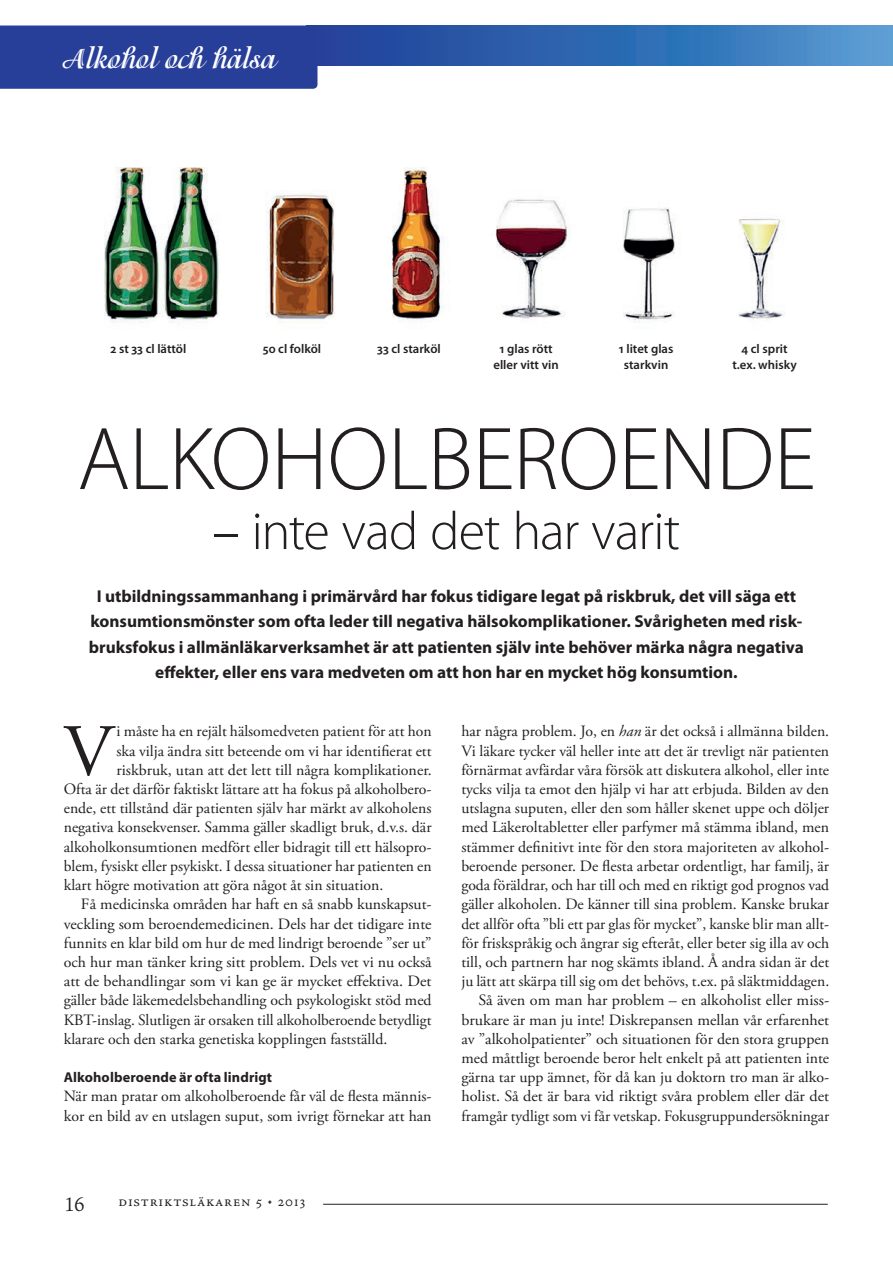
<style>
.page{position:relative;width:893px;height:1263px;background:#fff}
.page>*{position:absolute;margin:0;border:0;box-sizing:border-box;transform-origin:0 0}
.rubrik{font:300 90px "Myriad Pro";letter-spacing:-.005em;color:#231f20}
.Bröd_ny{font:73.65px "Adobe Garamond Pro";color:#231f20}
.rubrik-2{font:300 54px "Myriad Pro";letter-spacing:-.02em;color:#231f20}
.t1{font:700 30px "Isadora";color:#fff;scale:.93 1}
.t2{font:22.5px "Adobe Jenson";color:#231f20}
.Ingress-helsida{font:700 17.25px/25.2px "Myriad Pro";color:#231f20;text-align:center}
.t3{font:16.5px "Adobe Jenson Regular SC";letter-spacing:.05em;color:#231f20}
.Bröd_ny-2{font:15.75px/19.2px "Adobe Garamond Pro";color:#231f20}
.Bröd_indrag_ny{font:15.75px/19.2px "Adobe Garamond Pro";color:#231f20;text-align:justify}
.mellanrub{font:700 14.25px "Myriad";letter-spacing:.01em;color:#231f20}
.Bildtext_Myriad{font:600 12.75px "Myriad Pro";color:#231f20}
.s1{font-style:italic}
</style>
<div class="page">
<hr style="left:323px;top:1204px;width:505px;height:1px;background:#231f20">
<svg style="left:317px;top:26px;width:576px;height:40px"></svg>
<div style="left:0;top:26px;width:317px;height:63px;background:#283f99"></div>
<img style="left:105px;top:167px;width:680px;height:156px">
<p class="t1" style="left:64px;top:42px;width:230px">Alkohol och hälsa</p>
<p class="t1" style="left:64px;top:42px;width:199px">Tidigdiagnostik</p>
<p class="Bildtext_Myriad" style="left:111px;top:341px;width:77px">2 st 33 cl lättöl</p>
<p class="Bildtext_Myriad" style="left:263px;top:341px;width:60px">50 cl folköl</p>
<p class="Bildtext_Myriad" style="left:377px;top:341px;width:65px">33 cl starköl</p>
<p class="Bildtext_Myriad" style="left:499px;top:341px;width:55px">1 glas rött</p>
<p class="Bildtext_Myriad" style="left:619px;top:341px;width:56px">1 litet glas</p>
<p class="Bildtext_Myriad" style="left:742px;top:341px;width:48px">4 cl sprit</p>
<p class="Bildtext_Myriad" style="left:493px;top:356px;width:67px">eller vitt vin</p>
<p class="Bildtext_Myriad" style="left:624px;top:356px;width:46px">starkvin</p>
<p class="Bildtext_Myriad" style="left:732px;top:356px;width:66px">t.ex. whisky</p>
<p class="rubrik" style="left:77px;top:405px;width:740px">ALKOHOLBEROENDE</p>
<p class="rubrik-2" style="left:213px;top:498px;width:469px">– inte vad det har varit</p>
<p class="Ingress-helsida" style="left:89px;top:583px;width:717px">I utbildningssammanhang i primärvård har fokus tidigare legat på riskbruk, det vill säga ett konsumtionsmönster som ofta leder till negativa hälsokomplikationer. Svårigheten med risk&shy;bruksfokus i allmänläkarverksamhet är att patienten själv inte behöver märka några negativa effekter, eller ens vara medveten om att hon har en mycket hög konsumtion.</p>
<p class="Bröd_ny" style="left:64px;top:707px;width:51px">V</p>
<p class="Bröd_ny-2" style="left:117px;top:722px;width:317px">i måste ha en rejält hälsomedveten patient för att hon</p>
<p class="Bröd_ny-2" style="left:117px;top:742px;width:317px">ska vilja ändra sitt beteende om vi har identifierat ett</p>
<p class="Bröd_ny-2" style="left:117px;top:761px;width:317px">riskbruk, utan att det lett till några komplikationer.</p>
<p class="Bröd_ny-2" style="left:64px;top:780px;width:369px">Ofta är det därför faktiskt lättare att ha fokus på alkoholbero-</p>
<p class="Bröd_ny-2" style="left:64px;top:799px;width:369px">ende, ett tillstånd där patienten själv har märkt av alkoholens</p>
<p class="Bröd_ny-2" style="left:64px;top:818px;width:369px">negativa konsekvenser. Samma gäller skadligt bruk, d.v.s. där</p>
<p class="Bröd_ny-2" style="left:64px;top:838px;width:369px">alkoholkonsumtionen medfört eller bidragit till ett hälsopro-</p>
<p class="Bröd_ny-2" style="left:64px;top:857px;width:369px">blem, fysiskt eller psykiskt. I dessa situationer har patienten en</p>
<p class="Bröd_ny-2" style="left:64px;top:876px;width:321px">klart högre motivation att göra något åt sin situation.</p>
<p class="Bröd_indrag_ny" style="left:64px;top:895px;width:369px;text-indent:17px">Få medicinska områden har haft en så snabb kunskapsut&shy;veckling som beroendemedicinen. Dels har det tidigare inte funnits en klar bild om hur de med lindrigt beroende ”ser ut” och hur man tänker kring sitt problem. Dels vet vi nu också att de behandlingar som vi kan ge är mycket effektiva. Det gäller både läkemedelsbehandling och psykologiskt stöd med KBT-inslag. Slutligen är orsaken till alkoholberoende betydligt klarare och den starka genetiska kopplingen fastställd.</p>
<p class="mellanrub" style="left:64px;top:1070px;width:210px">Alkoholberoende är ofta lindrigt</p>
<p class="Bröd_ny-2" style="left:64px;top:1087px;width:369px">När man pratar om alkoholberoende får väl de flesta männis&shy;kor en bild av en utslagen suput, som ivrigt förnekar att han</p>
<p class="t2" style="left:64px;top:1192px;width:22px">16</p>
<p class="t3" style="left:118px;top:1192px;width:188px">distriktsläkaren 5 • 2013</p>
<p class="Bröd_ny-2" style="left:461px;top:722px;width:369px;text-align:justify">har några problem. Jo, en <span class="s1">han</span> är det också i allmänna bilden.<br>Vi läkare tycker väl heller inte att det är trevligt när patienten förnärmat avfärdar våra försök att diskutera alkohol, eller inte tycks vilja ta emot den hjälp vi har att erbjuda. Bilden av den utslagna suputen, eller den som håller skenet uppe och döljer med Läkeroltabletter eller parfymer må stämma ibland, men stämmer definitivt inte för den stora majoriteten av alkohol&shy;beroende personer. De flesta arbetar ordentligt, har familj, är goda föräldrar, och har till och med en riktigt god prognos vad gäller alkoholen. De känner till sina problem. Kanske brukar det allför ofta ”bli ett par glas för mycket”, kanske blir man allt&shy;för friskspråkig och ångrar sig efteråt, eller beter sig illa av och till, och partnern har nog skämts ibland. Å andra sidan är det ju lätt att skärpa till sig om det behövs, t.ex. på släktmiddagen.</p>
<p class="Bröd_indrag_ny" style="left:461px;top:991px;width:369px;text-indent:17px">Så även om man har problem – en alkoholist eller miss&shy;brukare är man ju inte! Diskrepansen mellan vår erfarenhet av ”alkoholpatienter” och situationen för den stora gruppen med måttligt beroende beror helt enkelt på att patienten inte gärna tar upp ämnet, för då kan ju doktorn tro man är alko&shy;holist. Så det är bara vid riktigt svåra problem eller där det framgår tydligt som vi får vetskap. Fokusgruppundersökningar</p>
</div>
